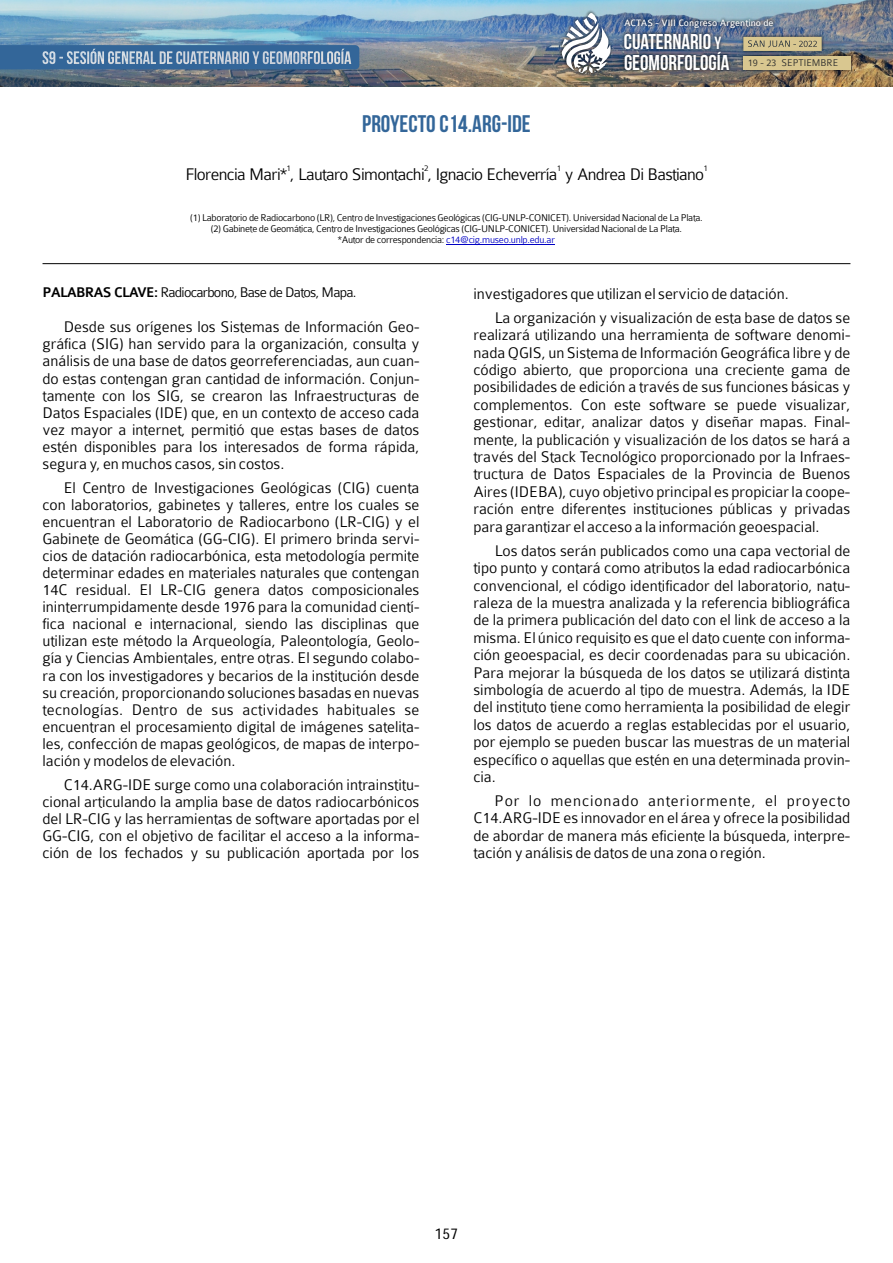
<style>
.page{position:relative;width:893px;height:1263px;background:#fff}
.page>*{position:absolute;margin:0;border:0;box-sizing:border-box;transform-origin:0 0}
.t1{font:24px "Bebas Neue";color:#369}
.t2{font:21.45px "Bebas Neue";color:#fff}
.t3{font:300 18px "Colaborate";letter-spacing:-.035em;color:#000}
.t4{font:300 16.5px/17.1px "Colaborate";color:#000;text-align:justify}
.t5{font:300 15px "Colaborate";letter-spacing:-.05em;color:#000}
.t6{font:15px "Colaborate";color:#000}
.t7{font:300 10.5px/10.9px "Colaborate";letter-spacing:-.025em;color:#000;text-align:center}
.t8{font:300 10.35px "Colaborate";color:#2e2e2e}
.t9{font:9.9px "Colaborate";color:#fff}
.t10{font:300 9px "Colaborate";color:#000}
.s1{font-size:17.7px}
.s2{font-family:"Bebas Neue";font-weight:400;font-size:21.45px;color:#fff}
.s3{color:#0000c4}
.s4{font-weight:500}
</style>
<div class="page">
<img style="left:0;top:0;width:893px;height:87px">
<svg style="left:0;top:45px;width:359px;height:24px;background:#5780a8"></svg>
<div style="left:556px;top:7px;width:300px;height:73px;background:#000;opacity:.69"></div>
<img style="left:562px;top:10px;width:49px;height:63px">
<div style="left:743px;top:56px;width:107px;height:13px;background:#d9c790"></div>
<svg style="left:743px;top:37px;width:79px;height:14px"></svg>
<hr style="left:446px;top:244px;width:109px;height:1px;background:#0000c4">
<hr style="left:43px;top:263px;width:807px;height:1px;background:#000">
<h1 class="t1" style="left:362px;top:113px;width:170px">PROYECTO C14.ARG-IDE</h1>
<p class="t9" style="left:624px;top:19px;width:151px">ACTAS - VIII Congreso Argentino de</p>
<h2 class="t2" style="left:624px;top:32px;width:99px">CUATERNARIO <span class="s1">Y</span></h2>
<p class="t8" style="left:624px;top:59px;width:216px"><span class="s2">GEOMORFOLOGÍA</span> 19 - 23 SEPTIEMBRE</p>
<p class="t10" style="left:287px;top:165px;width:6px">1</p>
<p class="t10" style="left:424px;top:165px;width:6px">2</p>
<p class="t10" style="left:557px;top:165px;width:6px">1</p>
<p class="t10" style="left:704px;top:165px;width:6px">1</p>
<p class="t3" style="left:185px;top:168px;width:520px">Florencia Mari* , Lautaro Simontachi , Ignacio Echeverría y Andrea Di Bastiano</p>
<p class="t7" style="left:190px;top:213px;width:514px">(1) Laboratorio de Radiocarbono (LR), Centro de Investigaciones Geológicas (CIG-UNLP-CONICET). Universidad Nacional de La Plata. (2) Gabinete de Geomática, Centro de Investigaciones Geológicas (CIG-UNLP-CONICET). Universidad Nacional de La Plata.<br>*Autor de correspondencia: <span class="s3">c14@cig.museo.unlp.edu.ar</span></p>
<p class="t5" style="left:43px;top:288px;width:316px"><span class="s4">PALABRAS CLAVE:</span> Radiocarbono, Base de Datos, Mapa.</p>
<p class="t4" style="left:42px;top:320px;width:378px;text-indent:21px">Desde sus orígenes los Sistemas de Información Geo&shy;gráfica (SIG) han servido para la organización, consulta y análisis de una base de datos georreferenciadas, aun cuan&shy;do estas contengan gran cantidad de información. Conjun&shy;tamente con los SIG, se crearon las Infraestructuras de Datos Espaciales (IDE) que, en un contexto de acceso cada vez mayor a internet, permitió que estas bases de datos estén disponibles para los interesados de forma rápida, segura y, en muchos casos, sin costos.</p>
<p class="t4" style="left:42px;top:480px;width:378px;text-indent:21px">El Centro de Investigaciones Geológicas (CIG) cuenta con laboratorios, gabinetes y talleres, entre los cuales se encuentran el Laboratorio de Radiocarbono (LR-CIG) y el Gabinete de Geomática (GG-CIG). El primero brinda servi&shy;cios de datación radiocarbónica, esta metodología permite determinar edades en materiales naturales que contengan 14C residual. El LR-CIG genera datos composicionales ininterrumpidamente desde 1976 para la comunidad cientí&shy;fica nacional e internacional, siendo las disciplinas que utilizan este método la Arqueología, Paleontología, Geolo&shy;gía y Ciencias Ambientales, entre otras. El segundo colabo&shy;ra con los investigadores y becarios de la institución desde su creación, proporcionando soluciones basadas en nuevas tecnologías. Dentro de sus actividades habituales se encuentran el procesamiento digital de imágenes satelita&shy;les, confección de mapas geológicos, de mapas de interpo&shy;lación y modelos de elevación.</p>
<p class="t4" style="left:42px;top:777px;width:378px;text-indent:21px">C14.ARG-IDE surge como una colaboración intrainstitu&shy;cional articulando la amplia base de datos radiocarbónicos del LR-CIG y las herramientas de software aportadas por el GG-CIG, con el objetivo de facilitar el acceso a la informa&shy;ción de los fechados y su publicación aportada por los</p>
<p class="t4" style="left:495px;top:283px;width:357px;line-height:24.2px;text-indent:-21px">investigadores que utilizan el servicio de datación.<br>La organización y visualización de esta base de datos se</p>
<p class="t4" style="left:473px;top:328px;width:378px">realizará utilizando una herramienta de software denomi&shy;nada QGIS, un Sistema de Información Geográfica libre y de código abierto, que proporciona una creciente gama de posibilidades de edición a través de sus funciones básicas y complementos. Con este software se puede visualizar, gestionar, editar, analizar datos y diseñar mapas. Final&shy;mente, la publicación y visualización de los datos se hará a través del Stack Tecnológico proporcionado por la Infraes&shy;tructura de Datos Espaciales de la Provincia de Buenos Aires (IDEBA), cuyo objetivo principal es propiciar la coope&shy;ración entre diferentes instituciones públicas y privadas para garantizar el acceso a la información geoespacial.</p>
<p class="t4" style="left:473px;top:543px;width:378px;text-indent:21px">Los datos serán publicados como una capa vectorial de tipo punto y contará como atributos la edad radiocarbónica convencional, el código identificador del laboratorio, natu&shy;raleza de la muestra analizada y la referencia bibliográfica de la primera publicación del dato con el link de acceso a la misma. El único requisito es que el dato cuente con informa&shy;ción geoespacial, es decir coordenadas para su ubicación.<br>Para mejorar la búsqueda de los datos se utilizará distinta simbología de acuerdo al tipo de muestra. Además, la IDE del instituto tiene como herramienta la posibilidad de elegir los datos de acuerdo a reglas establecidas por el usuario, por ejemplo se pueden buscar las muestras de un material específico o aquellas que estén en una determinada provin&shy;cia.</p>
<p class="t4" style="left:473px;top:793px;width:378px;text-indent:21px">Por lo mencionado anteriormente, el proyecto C14.ARG-IDE es innovador en el área y ofrece la posibilidad de abordar de manera más eficiente la búsqueda, interpre&shy;tación y análisis de datos de una zona o región.</p>
<p class="t6" style="left:435px;top:1225px;width:25px">157</p>
</div>
